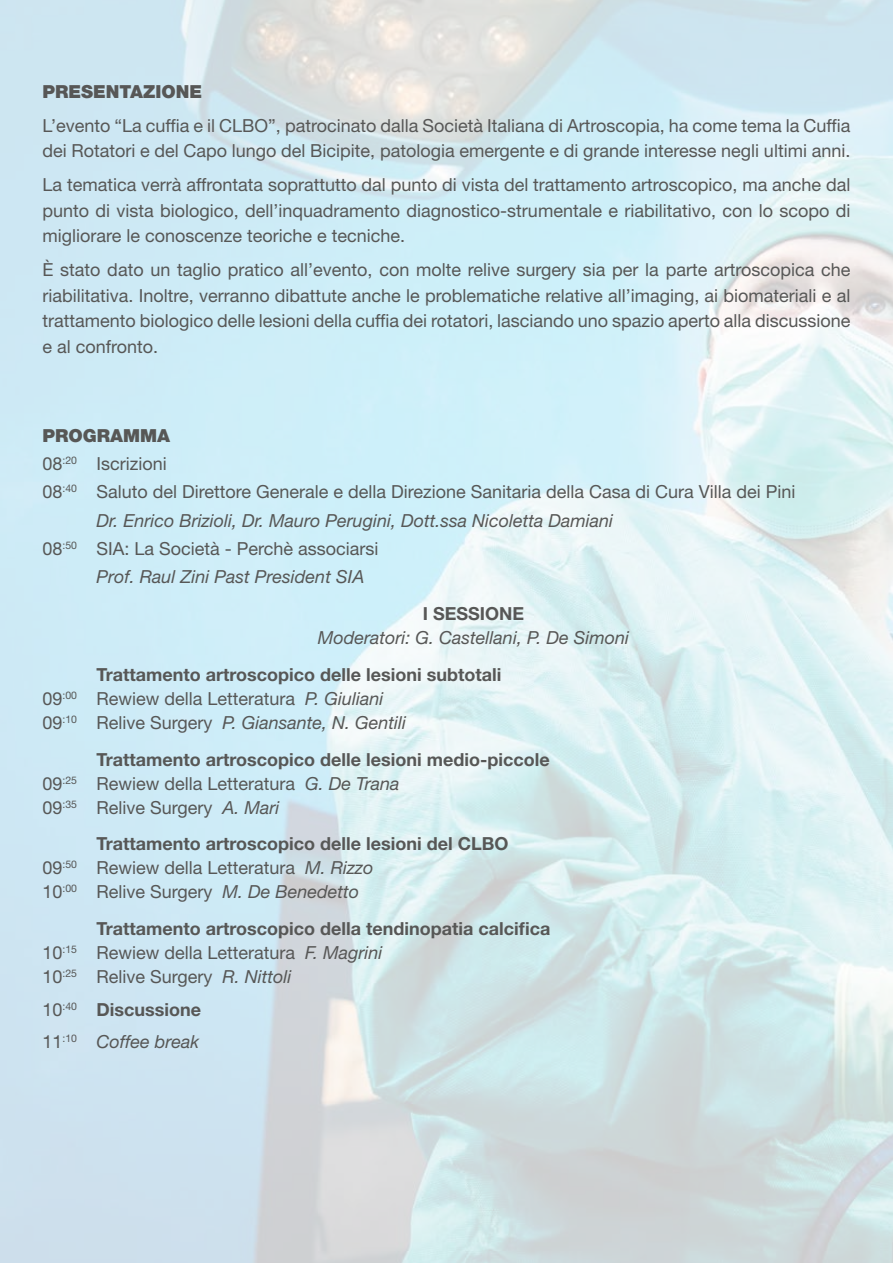
<style>
.page{position:relative;width:893px;height:1263px;background:#fff}
.page>*{position:absolute;margin:0;border:0;box-sizing:border-box;transform-origin:0 0}
.t1{font:18px/25.5px "Helvetica Neue LT Std";color:#575756;text-align:justify}
.t2{font:700 18px/24px "Helvetica Neue LT Std";color:#575756}
.t3{font:italic 18px "Helvetica Neue LT Std";color:#575756}
.t4{font:900 18px "Helvetica Neue LT Std";color:#575756}
.s1{font-weight:400}
.s2{font-weight:400;font-style:italic}
</style>
<div class="page">
<p class="t4" style="left:43px;top:81px;width:161px">PRESENTAZIONE</p>
<p class="t1" style="left:43px;top:113px;width:809px">L’evento “La cuffia e il CLBO”, patrocinato dalla Società Italiana di Artroscopia, ha come tema la Cuffia dei Rotatori e del Capo lungo del Bicipite, patologia emergente e di grande interesse negli ultimi anni.</p>
<p class="t1" style="left:43px;top:172px;width:809px">La tematica verrà affrontata soprattutto dal punto di vista del trattamento artroscopico, ma anche dal punto di vista biologico, dell’inquadramento diagnostico-strumentale e riabilitativo, con lo scopo di migliorare le conoscenze teoriche e tecniche.</p>
<p class="t1" style="left:43px;top:257px;width:809px">È stato dato un taglio pratico all’evento, con molte relive surgery sia per la parte artroscopica che riabilitativa. Inoltre, verranno dibattute anche le problematiche relative all’imaging, ai biomateriali e al trattamento biologico delle lesioni della cuffia dei rotatori, lasciando uno spazio aperto alla discussione e al confronto.</p>
<p class="t4" style="left:43px;top:425px;width:129px">PROGRAMMA</p>
<p class="t1" style="left:43px;top:451px;width:126px">08<sup>:20</sup> Iscrizioni</p>
<p class="t1" style="left:43px;top:479px;width:755px">08<sup>:40</sup> Saluto del Direttore Generale e della Direzione Sanitaria della Casa di Cura Villa dei Pini</p>
<p class="t3" style="left:97px;top:509px;width:518px">Dr. Enrico Brizioli, Dr. Mauro Perugini, Dott.ssa Nicoletta Damiani</p>
<p class="t1" style="left:43px;top:536px;width:338px">08<sup>:50</sup> SIA: La Società - Perchè associarsi</p>
<p class="t3" style="left:97px;top:566px;width:269px">Prof. Raul Zini Past President SIA</p>
<p class="t2" style="left:423px;top:601px;width:103px">I SESSIONE</p>
<p class="t3" style="left:318px;top:627px;width:313px">Moderatori: G. Castellani, P. De Simoni</p>
<p class="t2" style="left:43px;top:662px;width:460px;text-indent:54px">Trattamento artroscopico delle lesioni subtotali<br><span class="s1">09</span><sup>:00</sup> <span class="s1">Rewiew della Letteratura</span> <span class="s2">P. Giuliani<br></span><span class="s1">09</span><sup>:10</sup> <span class="s1">Relive Surgery</span> <span class="s2">P. Giansante, N. Gentili</span></p>
<p class="t2" style="left:43px;top:747px;width:509px;text-indent:54px">Trattamento artroscopico delle lesioni medio-piccole<br><span class="s1">09</span><sup>:25</sup> <span class="s1">Rewiew della Letteratura</span> <span class="s2">G. De Trana<br></span><span class="s1">09</span><sup>:35</sup> <span class="s1">Relive Surgery</span> <span class="s2">A. Mari</span></p>
<p class="t2" style="left:43px;top:831px;width:467px;text-indent:54px">Trattamento artroscopico delle lesioni del CLBO<br><span class="s1">09</span><sup>:50</sup> <span class="s1">Rewiew della Letteratura</span> <span class="s2">M. Rizzo<br></span><span class="s1">10</span><sup>:00</sup> <span class="s1">Relive Surgery</span> <span class="s2">M. De Benedetto</span></p>
<p class="t2" style="left:43px;top:916px;width:509px;text-indent:54px">Trattamento artroscopico della tendinopatia calcifica<br><span class="s1">10</span><sup>:15</sup> <span class="s1">Rewiew della Letteratura</span> <span class="s2">F. Magrini<br></span><span class="s1">10</span><sup>:25</sup> <span class="s1">Relive Surgery</span> <span class="s2">R. Nittoli</span></p>
<p class="t2" style="left:43px;top:992px;width:160px;line-height:32.5px"><span class="s1">10</span><sup>:40</sup> Discussione<br><span class="s1">11</span><sup>:10</sup> <span class="s2">Coffee break</span></p>
</div>
